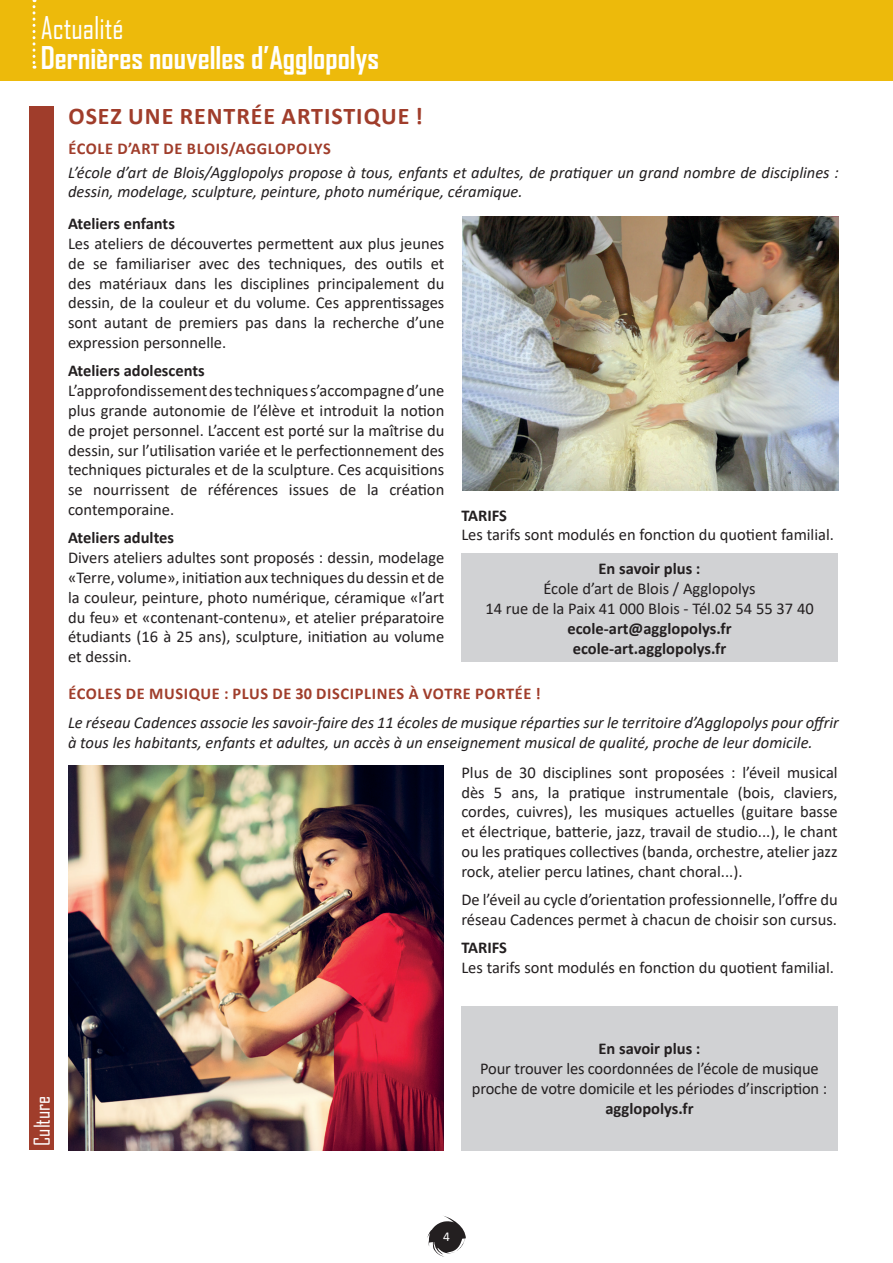
<style>
.page{position:relative;width:893px;height:1263px;background:#fff}
.page>*{position:absolute;margin:0;border:0;box-sizing:border-box;transform-origin:0 0}
.t1{font:700 30px "Agency FB";color:#fff}
.t2{font:30px "Agency FB";color:#fff}
.t3{font:700 24px "Calibri";letter-spacing:.04em;color:#a03d2b}
.t4{font:21px "Agency FB";color:#fff}
.t5{font:16.5px/19.8px "Calibri";color:#231f20;text-align:justify}
.t6{font:italic 16.5px/19.8px "Calibri";color:#231f20}
.t7{font:700 16.5px/19.8px "Calibri";color:#231f20;text-align:center}
.t8{font:700 16.5px "Calibri";letter-spacing:.04em;color:#a03d2b}
.t9{font:13.5px "Calibri";color:#fff}
</style>
<div class="page">
<svg style="left:427px;top:1216px;width:39px;height:40px"></svg>
<div style="left:0;top:0;width:893px;height:81px;background:#edba0b"></div>
<svg style="left:33px;top:0;width:3px;height:69px"></svg>
<div style="left:30px;top:106px;width:24px;height:1044px;background:#a03d2b"></div>
<div style="left:461px;top:553px;width:377px;height:109px;background:#d1d2d4"></div>
<div style="left:461px;top:1006px;width:377px;height:144px;background:#d1d2d4"></div>
<img style="left:463px;top:217px;width:376px;height:274px">
<img style="left:68px;top:765px;width:376px;height:385px">
<h1 class="t2" style="left:41px;top:9px;width:84px">Actualité</h1>
<h1 class="t1" style="left:41px;top:39px;width:340px">Dernières nouvelles d’Agglopolys</h1>
<h2 class="t3" style="left:69px;top:99px;width:356px">OSEZ UNE RENTRÉE ARTISTIQUE !</h2>
<p class="t8" style="left:68px;top:136px;width:264px">ÉCOLE D’ART DE BLOIS/AGGLOPOLYS</p>
<p class="t6" style="left:68px;top:162px;width:772px">L’école d’art de Blois/Agglopolys propose à tous, enfants et adultes, de pratiquer un grand nombre de disciplines : dessin, modelage, sculpture, peinture, photo numérique, céramique.</p>
<p class="t7" style="left:68px;top:214px;width:108px">Ateliers enfants</p>
<p class="t5" style="left:68px;top:233px;width:378px">Les ateliers de découvertes permettent aux plus jeunes de se familiariser avec des techniques, des outils et des matériaux dans les disciplines principalement du dessin, de la couleur et du volume. Ces apprentissages sont autant de premiers pas dans la recherche d’une expression personnelle.</p>
<p class="t7" style="left:68px;top:361px;width:138px">Ateliers adolescents</p>
<p class="t5" style="left:68px;top:380px;width:378px">L’approfondissement des techniques s’accompagne d’une plus grande autonomie de l’élève et introduit la notion de projet personnel. L’accent est porté sur la maîtrise du dessin, sur l’utilisation variée et le perfectionnement des techniques picturales et de la sculpture. Ces acquisitions se nourrissent de références issues de la création contemporaine.</p>
<p class="t7" style="left:68px;top:528px;width:108px">Ateliers adultes</p>
<p class="t5" style="left:68px;top:547px;width:378px">Divers ateliers adultes sont proposés : dessin, modelage «Terre, volume», initiation aux techniques du dessin et de la couleur, peinture, photo numérique, céramique «l’art du feu» et «contenant-contenu», et atelier préparatoire étudiants (16 à 25 ans), sculpture, initiation au volume et dessin.</p>
<p class="t7" style="left:461px;top:505px;width:47px">TARIFS</p>
<p class="t5" style="left:461px;top:524px;width:374px">Les tarifs sont modulés en fonction du quotient familial.</p>
<p class="t7" style="left:599px;top:559px;width:103px">En savoir plus :</p>
<p class="t5" style="left:485px;top:578px;width:330px;text-align:center">École d’art de Blois / Agglopolys<br>14 rue de la Paix 41 000 Blois - Tél.02 54 55 37 40</p>
<p class="t7" style="left:567px;top:618px;width:166px">ecole-art@agglopolys.fr ecole-art.agglopolys.fr</p>
<p class="t8" style="left:68px;top:682px;width:474px">ÉCOLES DE MUSIQUE : PLUS DE 30 DISCIPLINES À VOTRE PORTÉE !</p>
<p class="t6" style="left:68px;top:712px;width:772px">Le réseau Cadences associe les savoir-faire des 11 écoles de musique réparties sur le territoire d’Agglopolys pour offrir à tous les habitants, enfants et adultes, un accès à un enseignement musical de qualité, proche de leur domicile.</p>
<p class="t4" style="left:29px;top:1146px;width:52px;rotate:-90deg">Culture</p>
<p class="t5" style="left:461px;top:762px;width:378px">Plus de 30 disciplines sont proposées : l’éveil musical dès 5 ans, la pratique instrumentale (bois, claviers, cordes, cuivres), les musiques actuelles (guitare basse et électrique, batterie, jazz, travail de studio...), le chant ou les pratiques collectives (banda, orchestre, atelier jazz rock, atelier percu latines, chant choral...).</p>
<p class="t5" style="left:461px;top:889px;width:378px">De l’éveil au cycle d’orientation professionnelle, l’offre du réseau Cadences permet à chacun de choisir son cursus.</p>
<p class="t7" style="left:461px;top:938px;width:47px">TARIFS</p>
<p class="t5" style="left:461px;top:957px;width:374px">Les tarifs sont modulés en fonction du quotient familial.</p>
<p class="t7" style="left:599px;top:1039px;width:103px">En savoir plus :</p>
<p class="t5" style="left:472px;top:1058px;width:357px;text-align:center">Pour trouver les coordonnées de l’école de musique proche de votre domicile et les périodes d’inscription :</p>
<p class="t7" style="left:605px;top:1098px;width:90px">agglopolys.fr</p>
<p class="t9" style="left:443px;top:1227px;width:8px">4</p>
</div>
